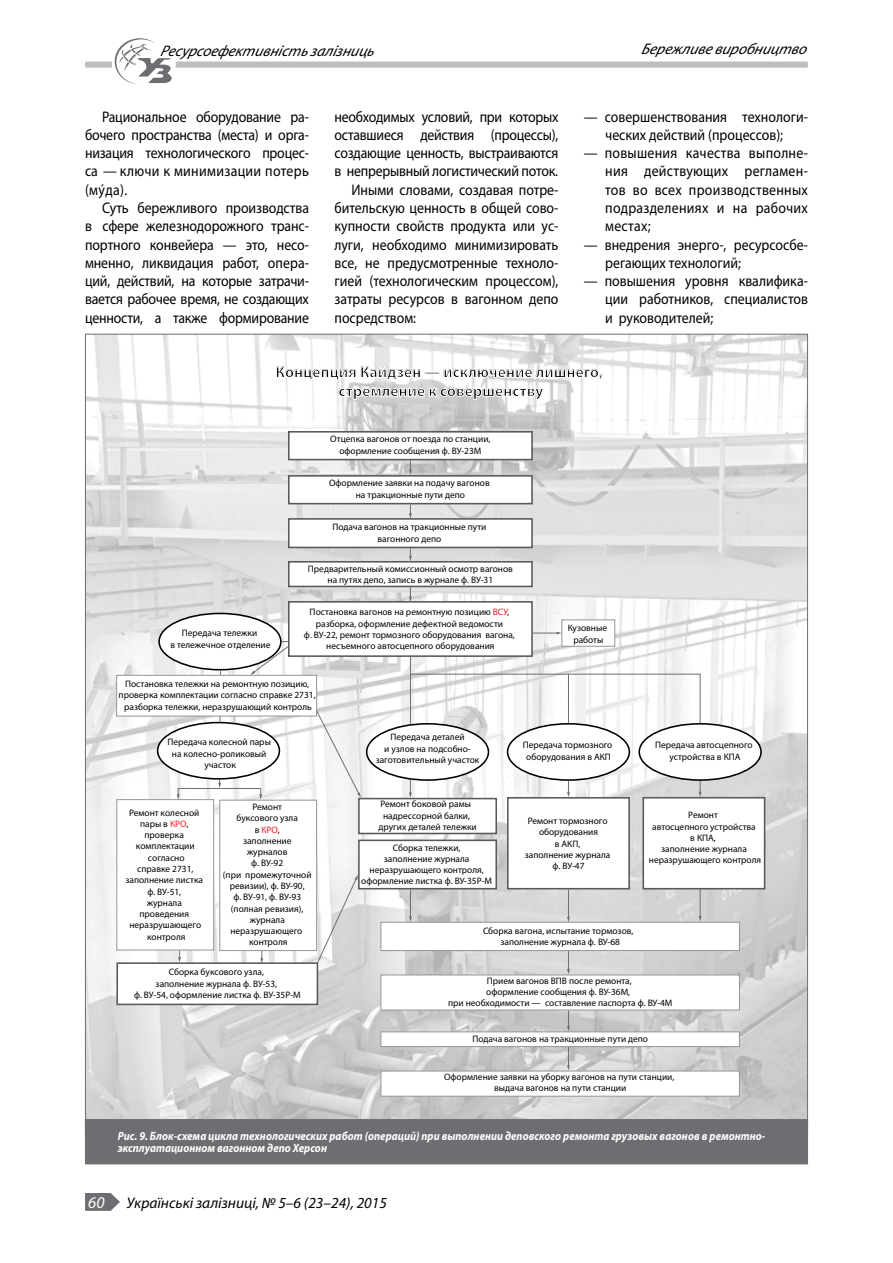
<style>
.page{position:relative;width:893px;height:1263px;background:#fff}
.page>*{position:absolute;margin:0;border:0;box-sizing:border-box;transform-origin:0 0}
.t1{font:italic 16.5px "Myriad Pro";color:#fff}
.t2{font:700 15.6px/18.8px "Myriad Pro";color:#000;text-align:center}
.t3{font:15.3px/18.3px "Myriad Pro";color:#000;text-align:justify;scale:.9 1}
.t4{font:italic 15.3px "Myriad Pro";color:#000}
.t5{font:italic 700 12px/12px "Myriad Pro";color:#fff;scale:.9 1}
.t6{font:9.45px/11.2px "Myriad Pro";color:#000;text-align:center}
.s1{color:#ed1d24}
</style>
<div class="page">
<img style="left:87px;top:336px;width:719px;height:783px">
<div style="left:288px;top:431px;width:245px;height:29px;background:#fff;border:2px solid #58595b"></div>
<div style="left:288px;top:475px;width:245px;height:29px;background:#fff;border:2px solid #58595b"></div>
<div style="left:288px;top:518px;width:245px;height:30px;background:#fff;border:2px solid #58595b"></div>
<div style="left:288px;top:561px;width:245px;height:26px;background:#fff;border:2px solid #58595b"></div>
<div style="left:288px;top:601px;width:245px;height:56px;background:#fff;border:2px solid #58595b"></div>
<div style="left:380px;top:922px;width:360px;height:29px;background:#fff;border:1px solid #939598"></div>
<div style="left:117px;top:963px;width:200px;height:41px;background:#fff"></div>
<div style="left:116px;top:962px;width:202px;height:43px;border:2px solid #58595b"></div>
<div style="left:117px;top:800px;width:97px;height:150px;background:#fff"></div>
<div style="left:116px;top:799px;width:98px;height:151px;border:1px solid #939598"></div>
<div style="left:219px;top:800px;width:98px;height:151px;background:#fff;border:1px solid #939598"></div>
<div style="left:117px;top:675px;width:200px;height:41px;background:#fff"></div>
<div style="left:116px;top:675px;width:201px;height:41px;border:1px solid #939598"></div>
<div style="left:561px;top:619px;width:54px;height:28px;background:#fff;border:1px solid #939598"></div>
<div style="left:380px;top:974px;width:360px;height:36px;background:#fff;border:1px solid #939598"></div>
<div style="left:380px;top:1031px;width:360px;height:16px;background:#fff;border:1px solid #939598"></div>
<div style="left:380px;top:1071px;width:360px;height:25px;background:#fff;border:1px solid #939598"></div>
<div style="left:358px;top:798px;width:139px;height:36px;background:#fff;border:2px solid #58595b"></div>
<div style="left:358px;top:839px;width:139px;height:50px;background:#fff;border:2px solid #58595b"></div>
<div style="left:643px;top:798px;width:122px;height:91px;background:#fff"></div>
<div style="left:642px;top:797px;width:123px;height:92px;border:2px solid #58595b"></div>
<div style="left:507px;top:797px;width:123px;height:92px;background:#fff;border:2px solid #58595b"></div>
<div style="left:159px;top:613px;width:122px;height:57px;background:#fff;border-radius:50%"></div>
<div style="left:158px;top:613px;width:124px;height:57px;border:2px solid #000;border-radius:50%"></div>
<div style="left:158px;top:722px;width:121px;height:57px;background:#fff;border-radius:50%"></div>
<div style="left:639px;top:724px;width:122px;height:56px;background:#fff;border-radius:50%"></div>
<svg style="left:409px;top:460px;width:3px;height:15px"></svg>
<svg style="left:409px;top:504px;width:3px;height:14px"></svg>
<svg style="left:409px;top:548px;width:3px;height:13px"></svg>
<svg style="left:409px;top:587px;width:3px;height:15px"></svg>
<svg style="left:567px;top:951px;width:3px;height:23px"></svg>
<svg style="left:567px;top:1010px;width:3px;height:21px"></svg>
<svg style="left:567px;top:1047px;width:3px;height:23px"></svg>
<svg style="left:260px;top:951px;width:3px;height:12px"></svg>
<svg style="left:316px;top:875px;width:42px;height:89px"></svg>
<svg style="left:178px;top:950px;width:3px;height:12px"></svg>
<svg style="left:699px;top:889px;width:3px;height:32px"></svg>
<svg style="left:567px;top:889px;width:3px;height:33px"></svg>
<svg style="left:409px;top:889px;width:3px;height:33px"></svg>
<svg style="left:533px;top:632px;width:29px;height:2px"></svg>
<svg style="left:259px;top:789px;width:3px;height:11px"></svg>
<svg style="left:177px;top:789px;width:3px;height:11px"></svg>
<svg style="left:699px;top:781px;width:3px;height:16px"></svg>
<svg style="left:567px;top:789px;width:3px;height:8px"></svg>
<svg style="left:409px;top:789px;width:3px;height:9px"></svg>
<svg style="left:316px;top:789px;width:45px;height:9px"></svg>
<svg style="left:177px;top:641px;width:524px;height:148px"></svg>
<svg style="left:276px;top:354px;width:328px;height:51px"></svg>
<div style="left:85px;top:1119px;width:723px;height:45px;background:#6d6e71"></div>
<div style="left:85px;top:62px;width:723px;height:6px;background:#bcbec0;border-radius:2px"></div>
<div style="left:112px;top:60px;width:64px;height:9px;background:#fff;border-radius:2px"></div>
<svg style="left:115px;top:38px;width:57px;height:46px"></svg>
<svg style="left:85px;top:1193px;width:35px;height:18px"></svg>
<h3 class="t4" style="left:160px;top:41px;width:220px">Ресурсоефективністьзалізниць</h3>
<h3 class="t4" style="left:641px;top:39px;width:171px">Бережливевиробництво</h3>
<h3 class="t3" style="left:85px;top:107px;width:250px;text-indent:17px">Рациональное оборудование ра&shy;бочего пространства (места) и орга&shy;низация технологического процес&shy;са — ключи к минимизации потерь (мýда).</h3>
<h3 class="t3" style="left:85px;top:198px;width:250px;text-indent:17px">Суть бережливого производства в сфере железнодорожного транс&shy;портного конвейера — это, несо&shy;мненно, ликвидация работ, опера&shy;ций, действий, на которые затрачи&shy;вается рабочее время, не создающих ценности, а также формирование</h3>
<h3 class="t3" style="left:334px;top:107px;width:250px">необходимых условий, при которых</h3>
<h3 class="t3" style="left:334px;top:125px;width:250px">оставшиеся действия (процессы),</h3>
<h3 class="t3" style="left:334px;top:144px;width:250px">создающие ценность, выстраиваются</h3>
<h3 class="t3" style="left:334px;top:162px;width:250px">в непрерывный логистический поток.</h3>
<h3 class="t3" style="left:351px;top:180px;width:231px">Иными словами, создавая потре-</h3>
<h3 class="t3" style="left:334px;top:199px;width:250px">бительскую ценность в общей сово-</h3>
<h3 class="t3" style="left:334px;top:217px;width:250px">купности свойств продукта или ус-</h3>
<h3 class="t3" style="left:334px;top:235px;width:250px">луги, необходимо минимизировать</h3>
<h3 class="t3" style="left:334px;top:253px;width:250px">все, не предусмотренные техноло-</h3>
<h3 class="t3" style="left:334px;top:272px;width:250px">гией (технологическим процессом),</h3>
<h3 class="t3" style="left:334px;top:290px;width:250px">затраты ресурсов в вагонном депо</h3>
<h3 class="t3" style="left:334px;top:308px;width:92px">посредством:</h3>
<h3 class="t3" style="left:584px;top:107px;width:250px;text-align:center">— совершенствования технологи&shy;ческих действий (процессов);</h3>
<h3 class="t3" style="left:605px;top:144px;width:227px;text-indent:-21px">— повышения качества выполне&shy;ния действующих регламен&shy;тов во всех производственных подразделениях и на рабочих местах;</h3>
<h3 class="t3" style="left:605px;top:235px;width:227px;text-indent:-21px">— внедрения энерго-, ресурсосбе&shy;регающих технологий;</h3>
<h3 class="t3" style="left:605px;top:272px;width:227px;text-indent:-21px">— повышения уровня квалифика&shy;ции работников, специалистов и руководителей;</h3>
<h2 class="t2" style="left:276px;top:362px;width:329px">Концепция Кайдзен — исключение лишнего, стремление к совершенству</h2>
<p class="t6" style="left:171px;top:627px;width:102px">Передача тележки<br>в тележечное отделение</p>
<p class="t6" style="left:330px;top:433px;width:162px">Отцепка вагонов от поезда по станции, оформление сообщения ф. ВУ-23М</p>
<p class="t6" style="left:329px;top:477px;width:162px">Оформление заявки на подачу вагонов на тракционные пути депо</p>
<p class="t6" style="left:332px;top:521px;width:155px">Подача вагонов на тракционные пути вагонного депо</p>
<p class="t6" style="left:308px;top:563px;width:206px">Предварительный комиссионный осмотр вагонов на путях депо, запись в журнале ф. ВУ-31</p>
<p class="t6" style="left:304px;top:606px;width:212px">Постановка вагонов на ремонтную позицию <span class="s1">ВСУ</span>, разборка, оформление дефектной ведомости<br>ф. ВУ-22, ремонт тормозного оборудования вагона, несъемного автосцепного оборудования</p>
<p class="t6" style="left:119px;top:678px;width:198px">Постановка тележки на ремонтную позицию, проверка комплектации согласно справке 2731, разборка тележки, неразрушающий контроль</p>
<p class="t6" style="left:568px;top:622px;width:41px">Кузовные работы</p>
<p class="t6" style="left:167px;top:736px;width:105px">Передача колесной пары на колесно-роликовый участок</p>
<p class="t6" style="left:376px;top:731px;width:105px">Передача деталей<br>и узлов на подсобно&shy;заготовительный участок</p>
<p class="t6" style="left:378px;top:798px;width:100px">Ремонт боковой рамы надрессорной балки, других деталей тележки</p>
<p class="t6" style="left:523px;top:739px;width:91px">Передача тормозного оборудования в АКП</p>
<p class="t6" style="left:655px;top:739px;width:99px">Передача автосцепного устройства в КПА</p>
<p class="t6" style="left:125px;top:807px;width:79px">Ремонт колесной пары в <span class="s1">КРО</span>, проверка комплектации согласно<br>справке 2731, заполнение листка ф. ВУ-51,<br>журнала проведения неразрушающего контроля</p>
<p class="t6" style="left:223px;top:801px;width:90px">Ремонт<br>буксового узла<br>в <span class="s1">КРО</span>,<br>заполнение журналов<br>ф. ВУ-92<br>(при промежуточной ревизии), ф. ВУ-90,<br>ф. ВУ-91, ф. ВУ-93 (полная ревизия), журнала неразрушающего контроля</p>
<p class="t6" style="left:525px;top:815px;width:87px">Ремонт тормозного оборудования<br>в АКП,<br>заполнение журнала ф. ВУ-47</p>
<p class="t6" style="left:649px;top:809px;width:114px">Ремонт<br>автосцепного устройства<br>в КПА,<br>заполнение журнала неразрушающего контроля</p>
<p class="t6" style="left:361px;top:842px;width:132px">Сборка тележки,<br>заполнение журнала неразрушающего контроля, оформление листка ф. ВУ-35Р-М</p>
<p class="t6" style="left:483px;top:925px;width:152px">Сборка вагона, испытание тормозов, заполнение журнала ф. ВУ-68</p>
<p class="t6" style="left:448px;top:975px;width:226px">Прием вагонов ВПВ после ремонта,<br>оформление сообщения ф. ВУ-36М,<br>при необходимости — составление паспорта ф. ВУ-4М</p>
<p class="t6" style="left:472px;top:1033px;width:177px">Подача вагонов на тракционные пути депо</p>
<p class="t6" style="left:444px;top:1071px;width:232px">Оформление заявки на уборку вагонов на пути станции, выдача вагонов на пути станции</p>
<p class="t6" style="left:134px;top:966px;width:168px">Сборка буксового узла,<br>заполнение журнала ф. ВУ-53,<br>ф. ВУ-54, оформление листка ф. ВУ-35Р-М</p>
<p class="t5" style="left:118px;top:1130px;width:721px">Рис. 9. Блок-схема цикла технологических работ (операций) при выполнении деповского ремонта грузовых вагонов в ремонтно&shy;эксплуатационном вагонном депо Херсон</p>
<h1 class="t1" style="left:88px;top:1192px;width:18px">60</h1>
<h3 class="t4" style="left:127px;top:1193px;width:262px">Українські залізниці, № 5–6 (23–24), 2015</h3>
</div>
